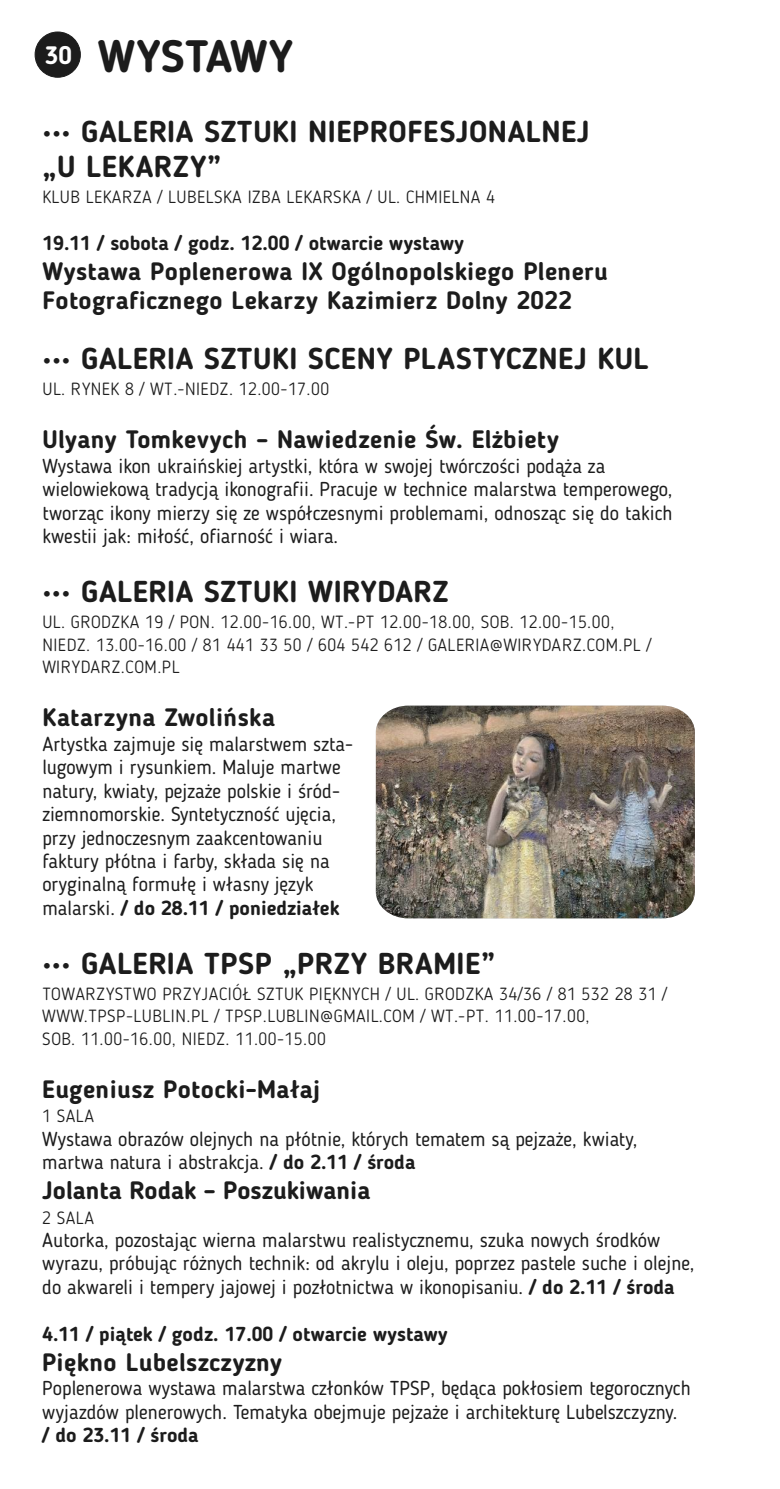
<style>
.page{position:relative;width:780px;height:1489px;background:#fff}
.page>*{position:absolute;margin:0;border:0;box-sizing:border-box;transform-origin:0 0}
.t1{font:700 45px "Blogger Sans";letter-spacing:.005em;color:#1c1c1c}
.t2{font:700 30px/35.2px "Blogger Sans";letter-spacing:.015em;color:#1c1c1c}
.t3{font:700 25px/29.5px "Blogger Sans";letter-spacing:.015em;color:#1c1c1c}
.t4{font:20px/23.5px "Blogger Sans";color:#1c1c1c}
.t5{font:700 20px "Blogger Sans";color:#1c1c1c}
.t6{font:300 17.5px/22.5px "Blogger Sans";letter-spacing:.03em;color:#1c1c1c}
.s1{font-weight:700}
</style>
<div class="page">
<div style="left:35px;top:32px;width:46px;height:45px;background:#1c1c1c;border:1px solid #1c1c1c;border-radius:50%"></div>
<img style="left:376px;top:705px;width:318px;height:213px">
<h1 class="t1" style="left:45px;top:38px;width:250px"><sup>30</sup> WYSTAWY</h1>
<h2 class="t2" style="left:43px;top:116px;width:548px">••• GALERIA SZTUKI NIEPROFESJONALNEJ „U LEKARZY”</h2>
<p class="t6" style="left:42px;top:187px;width:454px">KLUB LEKARZA / LUBELSKA IZBA LEKARSKA / UL. CHMIELNA 4</p>
<p class="t5" style="left:42px;top:235px;width:423px">19.11 / sobota / godz. 12.00 / otwarcie wystawy</p>
<p class="t3" style="left:42px;top:258px;width:567px">Wystawa Poplenerowa IX Ogólnopolskiego Pleneru<br>Fotograficznego Lekarzy Kazimierz Dolny 2022</p>
<h2 class="t2" style="left:42px;top:344px;width:607px">••• GALERIA SZTUKI SCENY PLASTYCZNEJ KUL</h2>
<p class="t6" style="left:42px;top:379px;width:288px">UL. RYNEK 8 / WT.-NIEDZ. 12.00-17.00</p>
<p class="t3" style="left:42px;top:427px;width:518px">Ulyany Tomkevych – Nawiedzenie Św. Elżbiety</p>
<p class="t4" style="left:42px;top:456px;width:631px">Wystawa ikon ukraińskiej artystki, która w swojej twórczości podąża za wielowiekową tradycją ikonografii. Pracuje w technice malarstwa temperowego, tworząc ikony mierzy się ze współczesnymi problemami, odnosząc się do takich kwestii jak: miłość, ofiarność i wiara.</p>
<h2 class="t2" style="left:42px;top:576px;width:408px">••• GALERIA SZTUKI WIRYDARZ</h2>
<p class="t6" style="left:42px;top:612px;width:610px">UL. GRODZKA 19 / PON. 12.00-16.00, WT.-PT 12.00-18.00, SOB. 12.00-15.00,<br>NIEDZ. 13.00-16.00 / 81 441 33 50 / 604 542 612 / GALERIA@WIRYDARZ.COM.PL /<br>WIRYDARZ.COM.PL</p>
<p class="t3" style="left:42px;top:705px;width:234px">Katarzyna Zwolińska</p>
<p class="t4" style="left:42px;top:733px;width:312px">Artystka zajmuje się malarstwem szta&shy;lugowym i rysunkiem. Maluje martwe natury, kwiaty, pejzaże polskie i śród&shy;ziemnomorskie. Syntetyczność ujęcia, przy jednoczesnym zaakcentowaniu faktury płótna i farby, składa się na oryginalną formułę i własny język malarski. <span class="s1">/ do 28.11 / poniedziałek</span></p>
<h2 class="t2" style="left:42px;top:948px;width:454px">••• GALERIA TPSP „PRZY BRAMIE”</h2>
<p class="t6" style="left:42px;top:983px;width:626px">TOWARZYSTWO PRZYJACIÓŁ SZTUK PIĘKNYCH / UL. GRODZKA 34/36 / 81 532 28 31 /<br>WWW.TPSP-LUBLIN.PL / TPSP.LUBLIN@GMAIL.COM / WT.-PT. 11.00-17.00,<br>SOB. 11.00-16.00, NIEDZ. 11.00-15.00</p>
<p class="t3" style="left:42px;top:1076px;width:279px">Eugeniusz Potocki-Małaj</p>
<p class="t6" style="left:42px;top:1106px;width:53px">1 SALA</p>
<p class="t4" style="left:42px;top:1128px;width:596px">Wystawa obrazów olejnych na płótnie, których tematem są pejzaże, kwiaty, martwa natura i abstrakcja. <span class="s1">/ do 2.11 / środa</span></p>
<p class="t3" style="left:42px;top:1177px;width:329px">Jolanta Rodak – Poszukiwania</p>
<p class="t6" style="left:42px;top:1207px;width:53px">2 SALA</p>
<p class="t4" style="left:42px;top:1229px;width:653px">Autorka, pozostając wierna malarstwu realistycznemu, szuka nowych środków wyrazu, próbując różnych technik: od akrylu i oleju, poprzez pastele suche i olejne, do akwareli i tempery jajowej i pozłotnictwa w ikonopisaniu. <span class="s1">/ do 2.11 / środa</span></p>
<p class="t5" style="left:42px;top:1325px;width:407px">4.11 / piątek / godz. 17.00 / otwarcie wystawy</p>
<p class="t3" style="left:42px;top:1349px;width:241px">Piękno Lubelszczyzny</p>
<p class="t4" style="left:42px;top:1377px;width:650px">Poplenerowa wystawa malarstwa członków TPSP, będąca pokłosiem tegorocznych wyjazdów plenerowych. Tematyka obejmuje pejzaże i architekturę Lubelszczyzny.</p>
<p class="t5" style="left:42px;top:1426px;width:158px">/ do 23.11 / środa</p>
</div>
